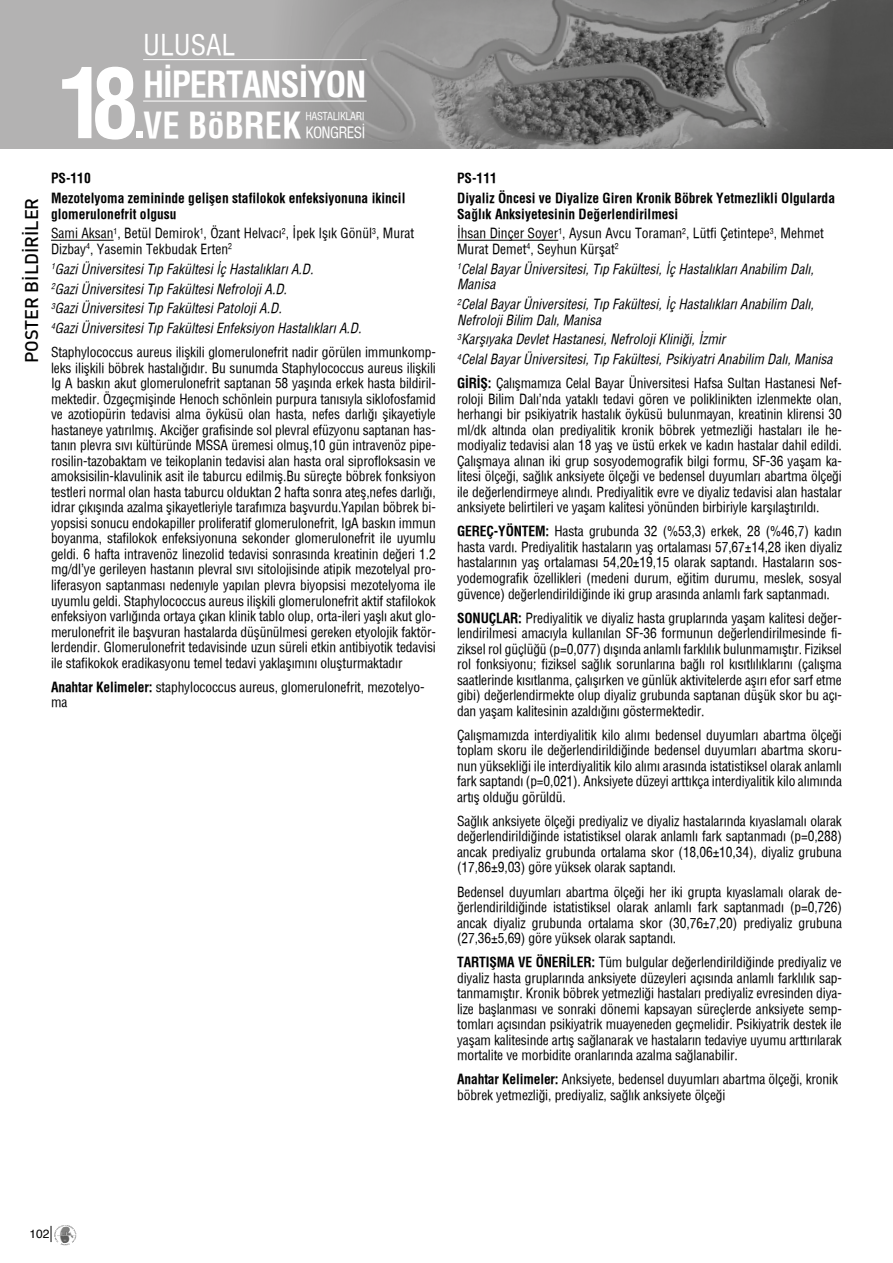
<style>
.page{position:relative;width:893px;height:1263px;background:#fff}
.page>*{position:absolute;margin:0;border:0;box-sizing:border-box;transform-origin:0 0}
.t1{font:700 94.95px "Helvetica Cond";color:#fff}
.t2{font:700 34.5px/41.4px "Helvetica Cond";letter-spacing:-.03em;color:#fff}
.t3{font:27.6px "Helvetica Cond";color:#fff}
.t4{font:500 18px "DI Nbek";color:#000}
.t5{font:15px "Helvetica Cond";letter-spacing:-.05em;color:#fff}
.t6{font:13.5px/15.5px "Helvetica Cond";letter-spacing:-.01em;color:#000;text-align:justify}
.t7{font:italic 13.5px/19.8px "Helvetica Cond";color:#000}
.t8{font:700 13.5px/19.8px "Helvetica Cond";color:#000}
.t9{font:12px "Helvetica";color:#000}
.t10{font:10.65px "Helvetica Cond";letter-spacing:-.045em;color:#fff}
.s1{font-weight:700}
.s2{font-style:normal}
</style>
<div class="page">
<svg style="left:51px;top:1225px;width:25px;height:20px"></svg>
<img style="left:57px;top:1227px;width:18px;height:16px">
<div style="left:0;top:0;width:893px;height:148px;background:#b3b2b2"></div>
<img style="left:257px;top:0;width:636px;height:148px">
<svg style="left:137px;top:132px;width:6px;height:6px"></svg>
<hr style="left:143px;top:59px;width:224px;height:1px;background:#fff">
<hr style="left:143px;top:101px;width:224px;height:1px;background:#fff">
<hr style="left:51px;top:240px;width:63px;height:1px;background:#000">
<hr style="left:457px;top:240px;width:101px;height:1px;background:#000">
<h3 class="t4" style="left:20px;top:363px;width:167px;rotate:-90deg">POSTER BİLDİRİLER</h3>
<h3 class="t3" style="left:143px;top:28px;width:94px">ULUSAL</h3>
<h2 class="t2" style="left:143px;top:63px;width:225px">HİPERTANSİYON<br>VE BöBREK</h2>
<h1 class="t1" style="left:58px;top:45px;width:82px">18</h1>
<p class="t10" style="left:306px;top:110px;width:61px">HASTALIKLARI</p>
<p class="t5" style="left:306px;top:123px;width:61px">KONGRESİ</p>
<p class="t8" style="left:51px;top:168px;width:356px">PS-110<br>Mezotelyoma zemininde gelişen stafilokok enfeksiyonuna ikincil</p>
<p class="t6" style="left:51px;top:204px;width:365px;line-height:19.8px"><span class="s1">glomerulonefrit olgusu<br></span>Sami Aksan<sup>1</sup>, Betül Demirok<sup>1</sup>, Özant Helvacı<sup>2</sup>, İpek Işık Gönül<sup>3</sup>, Murat</p>
<p class="t7" style="left:51px;top:239px;width:312px"><span class="s2">Dizbay</span><sup>4</sup><span class="s2">, Yasemin Tekbudak Erten</span><sup>2<br></sup><sup>1</sup>Gazi Üniversitesi Tıp Fakültesi İç Hastalıkları A.D.<br><sup>2</sup>Gazi Üniversitesi Tıp Fakültesi Nefroloji A.D.<br><sup>3</sup>Gazi Üniversitesi Tıp Fakültesi Patoloji A.D.<br><sup>4</sup>Gazi Üniversitesi Tıp Fakültesi Enfeksiyon Hastalıkları A.D.</p>
<p class="t6" style="left:51px;top:344px;width:386px">Staphylococcus aureus ilişkili glomerulonefrit nadir görülen immunkomp&shy;leks ilişkili böbrek hastalığıdır. Bu sunumda Staphylococcus aureus ilişkili Ig A baskın akut glomerulonefrit saptanan 58 yaşında erkek hasta bildiril&shy;mektedir. Özgeçmişinde Henoch schönlein purpura tanısıyla siklofosfamid ve azotiopürin tedavisi alma öyküsü olan hasta, nefes darlığı şikayetiyle hastaneye yatırılmış. Akciğer grafisinde sol plevral efüzyonu saptanan has&shy;tanın plevra sıvı kültüründe MSSA üremesi olmuş,10 gün intravenöz pipe&shy;rosilin-tazobaktam ve teikoplanin tedavisi alan hasta oral siprofloksasin ve amoksisilin-klavulinik asit ile taburcu edilmiş.Bu süreçte böbrek fonksiyon testleri normal olan hasta taburcu olduktan 2 hafta sonra ateş,nefes darlığı, idrar çıkışında azalma şikayetleriyle tarafımıza başvurdu.Yapılan böbrek bi&shy;yopsisi sonucu endokapiller proliferatif glomerulonefrit, IgA baskın immun boyanma, stafilokok enfeksiyonuna sekonder glomerulonefrit ile uyumlu geldi. 6 hafta intravenöz linezolid tedavisi sonrasında kreatinin değeri 1.2 mg/dl’ye gerileyen hastanın plevral sıvı sitolojisinde atipik mezotelyal pro&shy;liferasyon saptanması nedenıyle yapılan plevra biyopsisi mezotelyoma ile uyumlu geldi. Staphylococcus aureus ilişkili glomerulonefrit aktif stafilokok enfeksiyon varlığında ortaya çıkan klinik tablo olup, orta-ileri yaşlı akut glo&shy;merulonefrit ile başvuran hastalarda düşünülmesi gereken etyolojik faktör&shy;lerdendir. Glomerulonefrit tedavisinde uzun süreli etkin antibiyotik tedavisi ile stafikokok eradikasyonu temel tedavi yaklaşımını oluşturmaktadır</p>
<p class="t6" style="left:51px;top:679px;width:375px"><span class="s1">Anahtar Kelimeler:</span> staphylococcus aureus, glomerulonefrit, mezotelyo&shy;ma</p>
<p class="t8" style="left:457px;top:168px;width:379px">PS-111<br>Diyaliz Öncesi ve Diyalize Giren Kronik Böbrek Yetmezlikli Olgularda</p>
<p class="t6" style="left:457px;top:204px;width:368px;line-height:19.8px"><span class="s1">Sağlık Anksiyetesinin Değerlendirilmesi<br></span>İhsan Dinçer Soyer<sup>1</sup>, Aysun Avcu Toraman<sup>2</sup>, Lütfi Çetintepe<sup>3</sup>, Mehmet</p>
<p class="t7" style="left:457px;top:239px;width:358px"><span class="s2">Murat Demet</span><sup>4</sup><span class="s2">, Seyhun Kürşat</span><sup>2<br></sup><sup>1</sup>Celal Bayar Üniversitesi, Tıp Fakültesi, İç Hastalıkları Anabilim Dalı,</p>
<p class="t7" style="left:457px;top:274px;width:358px">Manisa<br><sup>2</sup>Celal Bayar Üniversitesi, Tıp Fakültesi, İç Hastalıkları Anabilim Dalı,</p>
<p class="t7" style="left:457px;top:310px;width:377px">Nefroloji Bilim Dalı, Manisa<br><sup>3</sup>Karşıyaka Devlet Hastanesi, Nefroloji Kliniği, İzmir<br><sup>4</sup>Celal Bayar Üniversitesi, Tıp Fakültesi, Psikiyatri Anabilim Dalı, Manisa</p>
<p class="t6" style="left:457px;top:375px;width:386px"><span class="s1">GİRİŞ:</span> Çalışmamıza Celal Bayar Üniversitesi Hafsa Sultan Hastanesi Nef&shy;roloji Bilim Dalı’nda yataklı tedavi gören ve poliklinikten izlenmekte olan, herhangi bir psikiyatrik hastalık öyküsü bulunmayan, kreatinin klirensi 30 ml/dk altında olan prediyalitik kronik böbrek yetmezliği hastaları ile he&shy;modiyaliz tedavisi alan 18 yaş ve üstü erkek ve kadın hastalar dahil edildi.<br>Çalışmaya alınan iki grup sosyodemografik bilgi formu, SF-36 yaşam ka&shy;litesi ölçeği, sağlık anksiyete ölçeği ve bedensel duyumları abartma ölçeği ile değerlendirmeye alındı. Prediyalitik evre ve diyaliz tedavisi alan hastalar anksiyete belirtileri ve yaşam kalitesi yönünden birbiriyle karşılaştırıldı.</p>
<p class="t6" style="left:457px;top:523px;width:386px"><span class="s1">GEREÇ-YÖNTEM:</span> Hasta grubunda 32 (%53,3) erkek, 28 (%46,7) kadın hasta vardı. Prediyalitik hastaların yaş ortalaması 57,67±14,28 iken diyaliz hastalarının yaş ortalaması 54,20±19,15 olarak saptandı. Hastaların sos&shy;yodemografik özellikleri (medeni durum, eğitim durumu, meslek, sosyal güvence) değerlendirildiğinde iki grup arasında anlamlı fark saptanmadı.</p>
<p class="t6" style="left:457px;top:610px;width:386px"><span class="s1">SONUÇLAR:</span> Prediyalitik ve diyaliz hasta gruplarında yaşam kalitesi değer&shy;lendirilmesi amacıyla kullanılan SF-36 formunun değerlendirilmesinde fi&shy;ziksel rol güçlüğü (p=0,077) dışında anlamlı farklılık bulunmamıştır. Fiziksel rol fonksiyonu; fiziksel sağlık sorunlarına bağlı rol kısıtlılıklarını (çalışma saatlerinde kısıtlanma, çalışırken ve günlük aktivitelerde aşırı efor sarf etme gibi) değerlendirmekte olup diyaliz grubunda saptanan düşük skor bu açı&shy;dan yaşam kalitesinin azaldığını göstermektedir.</p>
<p class="t6" style="left:457px;top:727px;width:386px">Çalışmamızda interdiyalitik kilo alımı bedensel duyumları abartma ölçeği toplam skoru ile değerlendirildiğinde bedensel duyumları abartma skoru&shy;nun yüksekliği ile interdiyalitik kilo alımı arasında istatistiksel olarak anlamlı fark saptandı (p=0,021). Anksiyete düzeyi arttıkça interdiyalitik kilo alımında artış olduğu görüldü.</p>
<p class="t6" style="left:457px;top:813px;width:386px">Sağlık anksiyete ölçeği prediyaliz ve diyaliz hastalarında kıyaslamalı olarak değerlendirildiğinde istatistiksel olarak anlamlı fark saptanmadı (p=0,288) ancak prediyaliz grubunda ortalama skor (18,06±10,34), diyaliz grubuna (17,86±9,03) göre yüksek olarak saptandı.</p>
<p class="t6" style="left:457px;top:883px;width:386px">Bedensel duyumları abartma ölçeği her iki grupta kıyaslamalı olarak de&shy;ğerlendirildiğinde istatistiksel olarak anlamlı fark saptanmadı (p=0,726) ancak diyaliz grubunda ortalama skor (30,76±7,20) prediyaliz grubuna (27,36±5,69) göre yüksek olarak saptandı.</p>
<p class="t6" style="left:457px;top:954px;width:386px"><span class="s1">TARTIŞMA VE ÖNERİLER:</span> Tüm bulgular değerlendirildiğinde prediyaliz ve diyaliz hasta gruplarında anksiyete düzeyleri açısında anlamlı farklılık sap&shy;tanmamıştır. Kronik böbrek yetmezliği hastaları prediyaliz evresinden diya&shy;lize başlanması ve sonraki dönemi kapsayan süreçlerde anksiyete semp&shy;tomları açısından psikiyatrik muayeneden geçmelidir. Psikiyatrik destek ile yaşam kalitesinde artış sağlanarak ve hastaların tedaviye uyumu arttırılarak mortalite ve morbidite oranlarında azalma sağlanabilir.</p>
<p class="t6" style="left:457px;top:1071px;width:382px"><span class="s1">Anahtar Kelimeler:</span> Anksiyete, bedensel duyumları abartma ölçeği, kronik böbrek yetmezliği, prediyaliz, sağlık anksiyete ölçeği</p>
<p class="t9" style="left:30px;top:1225px;width:22px">102</p>
</div>
